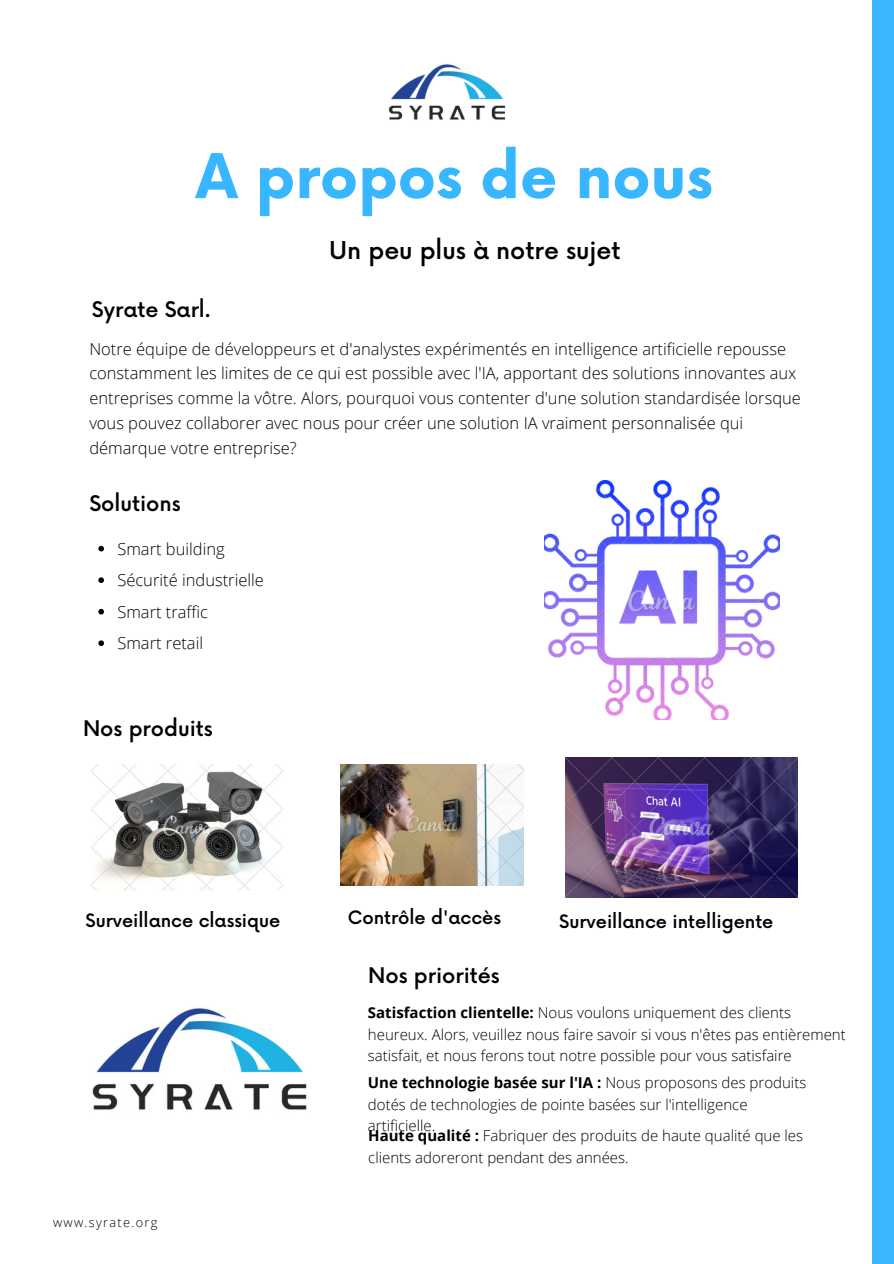
<style>
.page{position:relative;width:894px;height:1264px;background:#fff}
.page>*{position:absolute;margin:0;border:0;box-sizing:border-box;transform-origin:0 0}
.t1{font:700 60px "Now";color:#38b6ff}
.t2{font:500 24px "Now";color:#000}
.t3{font:500 21px "Now";color:#000}
.t4{font:500 18px "Now";color:#000}
.t5{font:300 16.5px/24.8px "Open Sans";color:#000}
.t6{font:300 15px/21.3px "Open Sans";color:#000}
.t7{font:300 12.75px "Open Sans";letter-spacing:.1em;color:#000}
.s1{font-weight:700}
</style>
<div class="page">
<div style="left:872px;top:0;width:21px;height:1263px;background:#38b6ff"></div>
<img style="left:544px;top:480px;width:235px;height:239px">
<img style="left:92px;top:1008px;width:215px;height:102px">
<img style="left:388px;top:64px;width:118px;height:56px">
<img style="left:340px;top:764px;width:183px;height:121px">
<img style="left:92px;top:764px;width:190px;height:126px">
<img style="left:565px;top:757px;width:232px;height:140px">
<svg style="left:98px;top:546px;width:6px;height:5px"></svg>
<svg style="left:98px;top:577px;width:6px;height:6px"></svg>
<svg style="left:98px;top:609px;width:6px;height:5px"></svg>
<svg style="left:98px;top:640px;width:6px;height:6px"></svg>
<h2 class="t1" style="left:196px;top:144px;width:518px">A propos de nous</h2>
<p class="t2" style="left:329px;top:238px;width:293px">Un peu plus à notre sujet</p>
<p class="t3" style="left:92px;top:298px;width:120px">Syrate Sarl.</p>
<p class="t5" style="left:89px;top:336px;width:713px">Notre équipe de développeurs et d'analystes expérimentés en intelligence artificielle repousse constamment les limites de ce qui est possible avec l'IA, apportant des solutions innovantes aux entreprises comme la vôtre. Alors, pourquoi vous contenter d'une solution standardisée lorsque vous pouvez collaborer avec nous pour créer une solution IA vraiment personnalisée qui démarque votre entreprise?</p>
<p class="t3" style="left:89px;top:492px;width:93px">Solutions</p>
<p class="t5" style="left:117px;top:536px;width:109px">Smart building</p>
<p class="t5" style="left:117px;top:567px;width:148px">Sécurité industrielle</p>
<h4 class="t5" style="left:117px;top:599px;width:92px">Smart traffic</h4>
<h4 class="t5" style="left:117px;top:630px;width:87px">Smart retail</h4>
<h3 class="t3" style="left:83px;top:717px;width:131px">Nos produits</h3>
<h6 class="t4" style="left:85px;top:910px;width:196px">Surveillance classique</h6>
<h6 class="t4" style="left:348px;top:907px;width:155px">Contrôle d'accès</h6>
<h6 class="t4" style="left:559px;top:911px;width:216px">Surveillance intelligente</h6>
<p class="t3" style="left:368px;top:964px;width:133px">Nos priorités</p>
<p class="t7" style="left:53px;top:1213px;width:106px">www.syrate.org</p>
<h4 class="t6" style="left:368px;top:1001px;width:479px"><span class="s1">Satisfaction clientelle:</span> Nous voulons uniquement des clients heureux. Alors, veuillez nous faire savoir si vous n'êtes pas entièrement satisfait, et nous ferons tout notre possible pour vous satisfaire</h4>
<p class="t6" style="left:368px;top:1071px;width:440px"><span class="s1">Une technologie basée sur l'IA :</span> Nous proposons des produits dotés de technologies de pointe basées sur l'intelligence artificielle.</p>
<h3 class="t6" style="left:368px;top:1124px;width:436px"><span class="s1">Haute qualité :</span> Fabriquer des produits de haute qualité que les clients adoreront pendant des années.</h3>
</div>
